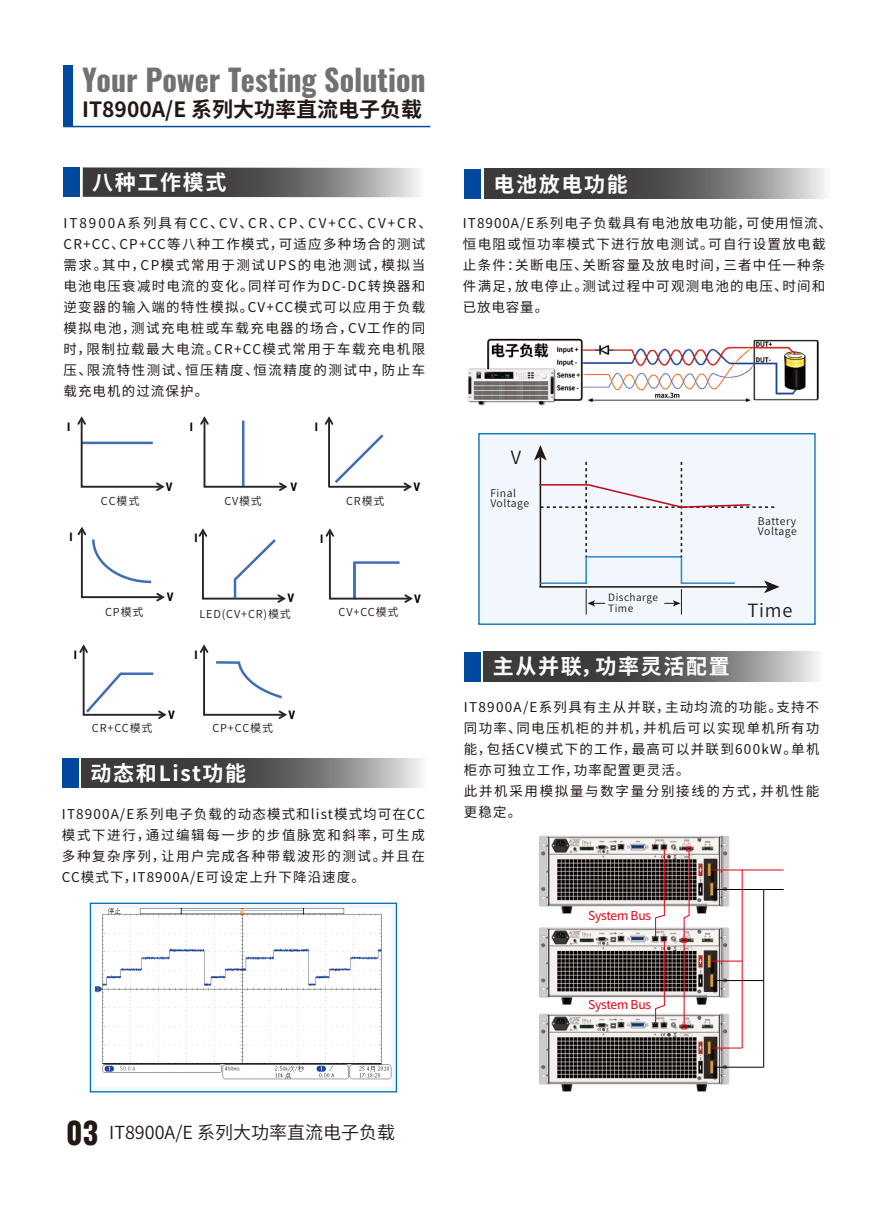
<style>
.page{position:relative;width:893px;height:1212px;background:#fff}
.page>*{position:absolute;margin:0;border:0;box-sizing:border-box;transform-origin:0 0}
.t1{font:700 30px "Oswald";color:#727171}
.t2{font:700 21px "Source Han Sans CN";letter-spacing:.08em;color:#fff}
.t3{font:700 21px "Source Han Sans CN";color:#221815}
.t4{font:18.3px "Source Han Sans CN";color:#221815}
.t5{font:18px "Source Han Sans CN";color:#221815}
.t6{font:13.5px/21px "Source Han Sans CN";letter-spacing:.095em;color:#221815}
.t7{font:12.15px "Source Han Sans CN";letter-spacing:-.02em;color:#e60012}
.t8{font:700 11.7px "Roboto Condensed";color:#040000}
.t9{font:10.95px "Source Han Sans CN";letter-spacing:.08em;color:#221815}
.t10{font:10.5px/10.2px "Source Han Sans CN";letter-spacing:.045em;color:#221815}
.t11{font:10.2px/10.2px "Source Han Sans CN";letter-spacing:.045em;color:#221815}
.s1{font-family:"Oswald";font-weight:700;font-size:30px}
</style>
<div class="page">
<div style="left:63px;top:65px;width:10px;height:62px;background:#00499e"></div>
<hr style="left:63px;top:126px;width:367px;height:1px;background:#00499e">
<div style="left:63px;top:168px;width:17px;height:29px;background:#00499e"></div>
<svg style="left:83px;top:167px;width:336px;height:30px;background:#6a6868"></svg>
<div style="left:62px;top:758px;width:16px;height:30px;background:#00499e"></div>
<svg style="left:81px;top:758px;width:341px;height:30px;background:#676565"></svg>
<div style="left:478px;top:433px;width:338px;height:192px;background:#f1f7fc;border:1px solid #036eb8"></div>
<svg style="left:534px;top:445px;width:246px;height:169px"></svg>
<img style="left:487px;top:338px;width:332px;height:64px">
<img style="left:467px;top:365px;width:91px;height:41px">
<div style="left:464px;top:652px;width:16px;height:29px;background:#00499e"></div>
<svg style="left:483px;top:652px;width:335px;height:29px;background:#676565"></svg>
<img style="left:539px;top:835px;width:201px;height:79px">
<img style="left:539px;top:927px;width:201px;height:77px">
<img style="left:539px;top:1004px;width:201px;height:88px">
<svg style="left:655px;top:848px;width:10px;height:177px"></svg>
<svg style="left:681px;top:847px;width:10px;height:95px"></svg>
<svg style="left:681px;top:1025px;width:6px;height:4px"></svg>
<hr style="left:684px;top:942px;width:1px;height:83px;background:#e60012">
<hr style="left:711px;top:960px;width:31px;height:1px;background:#e60012">
<hr style="left:711px;top:869px;width:73px;height:1px;background:#e60012">
<hr style="left:714px;top:889px;width:70px;height:1px;background:#040000">
<hr style="left:714px;top:980px;width:50px;height:1px;background:#040000">
<hr style="left:714px;top:1067px;width:50px;height:1px;background:#040000">
<hr style="left:711px;top:1047px;width:31px;height:1px;background:#e60012">
<hr style="left:742px;top:869px;width:1px;height:179px;background:#e60012">
<hr style="left:763px;top:889px;width:1px;height:178px;background:#040000">
<div style="left:465px;top:169px;width:16px;height:29px;background:#00499e"></div>
<svg style="left:484px;top:169px;width:341px;height:29px;background:#676565"></svg>
<svg style="left:325px;top:528px;width:88px;height:75px"></svg>
<svg style="left:198px;top:528px;width:88px;height:75px"></svg>
<svg style="left:77px;top:526px;width:88px;height:76px"></svg>
<svg style="left:77px;top:416px;width:88px;height:75px"></svg>
<svg style="left:200px;top:416px;width:88px;height:75px"></svg>
<svg style="left:324px;top:416px;width:88px;height:75px"></svg>
<svg style="left:200px;top:644px;width:87px;height:75px"></svg>
<svg style="left:79px;top:644px;width:88px;height:75px"></svg>
<div style="left:90px;top:902px;width:307px;height:190px;background:#f1f7fc;border:1px solid #036eb8"></div>
<img style="left:95px;top:908px;width:297px;height:178px">
<p class="t1" style="left:82px;top:64px;width:345px">Your Power Testing Solution</p>
<p class="t3" style="left:82px;top:98px;width:341px">IT8900A/E 系列大功率直流电子负载</p>
<p class="t2" style="left:92px;top:171px;width:136px">八种工作模式</p>
<p class="t6" style="left:63px;top:213px;width:370px">IT8900A系列具有CC、CV、CR、CP、CV+CC、CV+CR、<br>CR+CC、CP+CC等八种工作模式，可适应多种场合的测试需求。其中，CP模式常用于测试UPS的电池测试，模拟当电池电压衰减时电流的变化。同样可作为DC-DC转换器和逆变器的输入端的特性模拟。CV+CC模式可以应用于负载模拟电池，测试充电桩或车载充电器的场合，CV工作的同时，限制拉载最大电流。CR+CC模式常用于车载充电机限压、限流特性测试、恒压精度、恒流精度的测试中，防止车载充电机的过流保护。</p>
<p class="t8" style="left:67px;top:418px;width:5px">I</p>
<p class="t8" style="left:190px;top:418px;width:5px">I</p>
<p class="t8" style="left:315px;top:419px;width:5px">I</p>
<p class="t8" style="left:166px;top:478px;width:8px">V</p>
<p class="t8" style="left:291px;top:478px;width:8px">V</p>
<p class="t8" style="left:413px;top:478px;width:8px">V</p>
<p class="t9" style="left:101px;top:495px;width:40px">CC模式</p>
<p class="t9" style="left:224px;top:495px;width:39px">CV模式</p>
<p class="t9" style="left:346px;top:495px;width:40px">CR模式</p>
<p class="t8" style="left:69px;top:529px;width:5px">I</p>
<p class="t8" style="left:194px;top:529px;width:5px">I</p>
<p class="t8" style="left:320px;top:531px;width:5px">I</p>
<p class="t9" style="left:105px;top:605px;width:40px">CP模式</p>
<p class="t8" style="left:167px;top:589px;width:8px">V</p>
<p class="t8" style="left:287px;top:590px;width:8px">V</p>
<p class="t9" style="left:199px;top:608px;width:93px">LED(CV+CR)模式</p>
<p class="t9" style="left:339px;top:606px;width:61px">CV+CC模式</p>
<p class="t8" style="left:414px;top:590px;width:8px">V</p>
<p class="t8" style="left:74px;top:647px;width:5px">I</p>
<p class="t8" style="left:194px;top:647px;width:5px">I</p>
<p class="t9" style="left:92px;top:722px;width:62px">CR+CC模式</p>
<p class="t8" style="left:168px;top:707px;width:8px">V</p>
<p class="t9" style="left:212px;top:722px;width:62px">CP+CC模式</p>
<p class="t2" style="left:91px;top:761px;width:157px">动态和List功能</p>
<p class="t8" style="left:288px;top:707px;width:8px">V</p>
<p class="t6" style="left:62px;top:804px;width:365px;text-align:justify">IT8900A/E系列电子负载的动态模式和list模式均可在CC模式下进行，通过编辑每一步的步值脉宽和斜率，可生成多种复杂序列，让用户完成各种带载波形的测试。并且在CC模式下，IT8900A/E可设定上升下降沿速度。</p>
<p class="t2" style="left:493px;top:172px;width:136px">电池放电功能</p>
<p class="t6" style="left:463px;top:213px;width:371px">IT8900A/E系列电子负载具有电池放电功能，可使用恒流、恒电阻或恒功率模式下进行放电测试。可自行设置放电截止条件：关断电压、关断容量及放电时间，三者中任一种条件满足，放电停止。测试过程中可观测电池的电压、时间和已放电容量。</p>
<p class="t4" style="left:511px;top:447px;width:12px">V</p>
<p class="t10" style="left:490px;top:488px;width:40px">Final<br>Voltage</p>
<p class="t10" style="left:758px;top:516px;width:40px">Battery<br>Voltage</p>
<p class="t11" style="left:608px;top:593px;width:51px">Discharge<br>Time</p>
<p class="t2" style="left:493px;top:655px;width:239px">主从并联，功率灵活配置</p>
<p class="t4" style="left:747px;top:599px;width:46px">Time</p>
<p class="t6" style="left:464px;top:697px;width:357px">IT8900A/E系列具有主从并联，主动均流的功能。支持不同功率、同电压机柜的并机，并机后可以实现单机所有功能，包括CV模式下的工作，最高可以并联到600kW。单机柜亦可独立工作，功率配置更灵活。<br>此并机采用模拟量与数字量分别接线的方式，并机性能更稳定。</p>
<p class="t7" style="left:588px;top:909px;width:65px">System Bus</p>
<p class="t7" style="left:588px;top:997px;width:65px">System Bus</p>
<p class="t5" style="left:66px;top:1123px;width:330px"><span class="s1">03</span> IT8900A/E 系列大功率直流电子负载</p>
</div>
